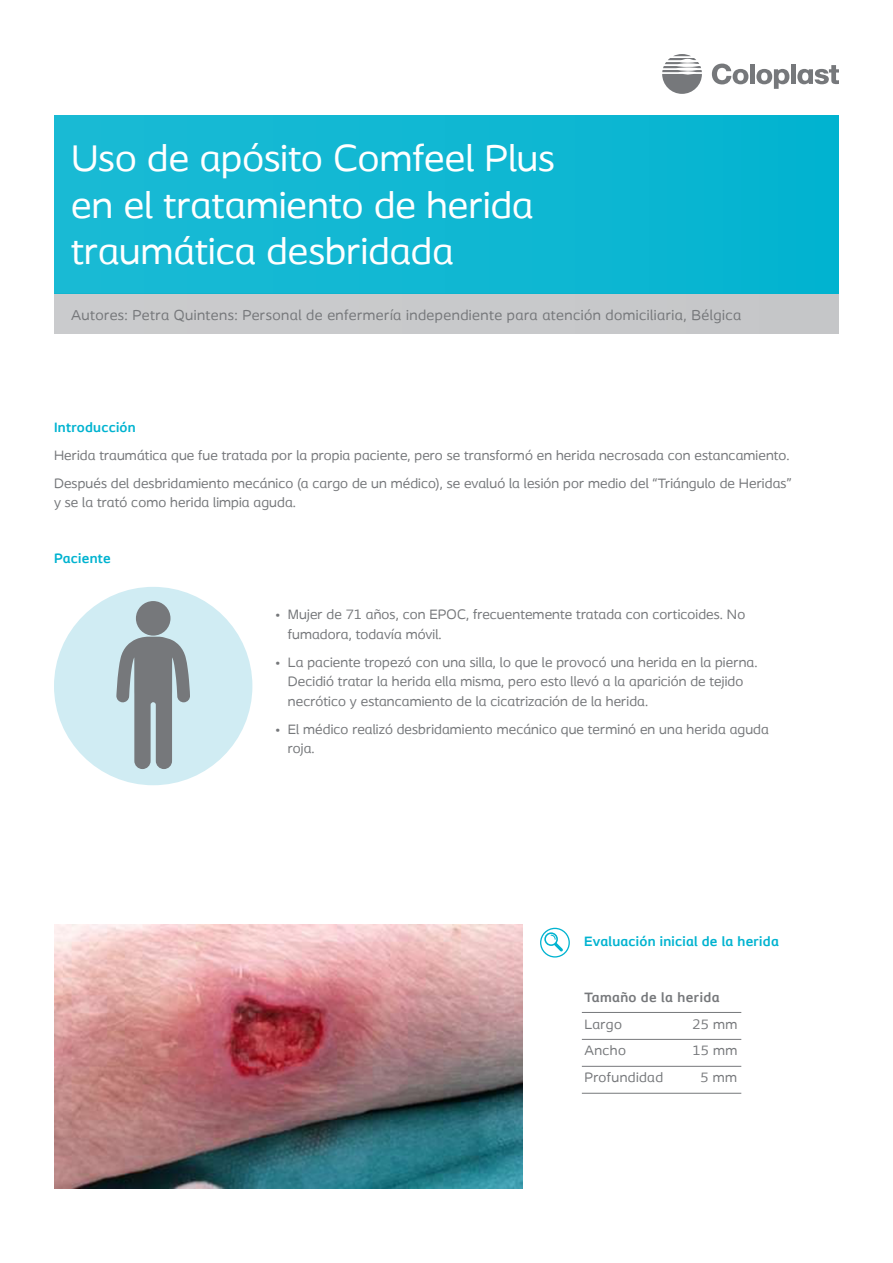
<style>
.page{position:relative;width:893px;height:1263px;background:#fff}
.page>*{position:absolute;margin:0;border:0;box-sizing:border-box;transform-origin:0 0}
.Brochure_cover_headi{font:39px "Coloplast";letter-spacing:.01em;color:#fff}
.t1{font:15px "Coloplast";letter-spacing:.03em;color:#76787b}
.t2{font:14.25px/19.5px "Coloplast";letter-spacing:.01em;color:#76787b}
.t3{font:700 14.25px "Coloplast";letter-spacing:.02em;color:#00b3d0}
.t4{font:700 14.25px "Coloplast";letter-spacing:.03em;color:#76787b}
.t5{font:14.25px "Coloplast";letter-spacing:.03em;color:#76787b}
</style>
<div class="page">
<div style="left:54px;top:293px;width:785px;height:41px;background:#c5c6c8"></div>
<div style="left:54px;top:115px;width:785px;height:178px;background:linear-gradient(to right,#1bbbd5,#04b4d0)"></div>
<svg style="left:712px;top:64px;width:36px;height:20px"></svg>
<div style="left:750px;top:64px;width:5px;height:20px;background:#76787b"></div>
<div style="left:791px;top:64px;width:5px;height:20px;background:#76787b"></div>
<svg style="left:756px;top:69px;width:33px;height:20px"></svg>
<svg style="left:797px;top:65px;width:42px;height:19px"></svg>
<svg style="left:662px;top:54px;width:40px;height:40px"></svg>
<hr style="left:582px;top:1012px;width:159px;height:1px;background:#76787b">
<hr style="left:582px;top:1066px;width:159px;height:1px;background:#76787b">
<hr style="left:582px;top:1039px;width:159px;height:1px;background:#76787b">
<hr style="left:582px;top:1093px;width:159px;height:1px;background:#76787b">
<div style="left:54px;top:587px;width:198px;height:198px;background:#d0ecf3;border-radius:50%"></div>
<div style="left:136px;top:601px;width:34px;height:35px;background:#76787b;border-radius:50%"></div>
<svg style="left:116px;top:637px;width:74px;height:132px"></svg>
<svg style="left:540px;top:928px;width:30px;height:29px"></svg>
<img style="left:54px;top:925px;width:469px;height:263px">
<p class="Brochure_cover_headi" style="left:71px;top:135px;width:485px">Uso de apósito Comfeel Plus</p>
<p class="Brochure_cover_headi" style="left:71px;top:181px;width:464px">en el tratamiento de herida</p>
<p class="Brochure_cover_headi" style="left:71px;top:228px;width:384px">traumática desbridada</p>
<p class="t1" style="left:71px;top:306px;width:672px">Autores: Petra Quintens: Personal de enfermería independiente para atención domiciliaria, Bélgica</p>
<p class="t3" style="left:54px;top:418px;width:83px">Introducción</p>
<p class="t2" style="left:54px;top:445px;width:737px">Herida traumática que fue tratada por la propia paciente, pero se transformó en herida necrosada con estancamiento.</p>
<p class="t2" style="left:54px;top:473px;width:739px">Después del desbridamiento mecánico (a cargo de un médico), se evaluó la lesión por medio del “Triángulo de Heridas” y se la trató como herida limpia aguda.</p>
<p class="t3" style="left:54px;top:550px;width:58px">Paciente</p>
<p class="t2" style="left:288px;top:605px;width:459px;text-indent:-13px">• Mujer de 71 años, con EPOC, frecuentemente tratada con corticoides. No fumadora, todavía móvil.</p>
<p class="t2" style="left:288px;top:652px;width:471px;text-indent:-13px">• La paciente tropezó con una silla, lo que le provocó una herida en la pierna.<br>Decidió tratar la herida ella misma, pero esto llevó a la aparición de tejido necrótico y estancamiento de la cicatrización de la herida.</p>
<p class="t2" style="left:288px;top:719px;width:482px;text-indent:-13px">• El médico realizó desbridamiento mecánico que terminó en una herida aguda roja.</p>
<p class="t3" style="left:584px;top:932px;width:196px">Evaluación inicial de la herida</p>
<p class="t4" style="left:584px;top:989px;width:137px">Tamaño de la herida</p>
<p class="t2" style="left:584px;top:1014px;width:39px">Largo</p>
<p class="t2" style="left:692px;top:1014px;width:47px">25 mm</p>
<p class="t2" style="left:584px;top:1040px;width:43px">Ancho</p>
<p class="t2" style="left:692px;top:1040px;width:47px">15 mm</p>
<p class="t5" style="left:584px;top:1068px;width:80px">Profundidad</p>
<p class="t2" style="left:700px;top:1067px;width:38px">5 mm</p>
</div>
